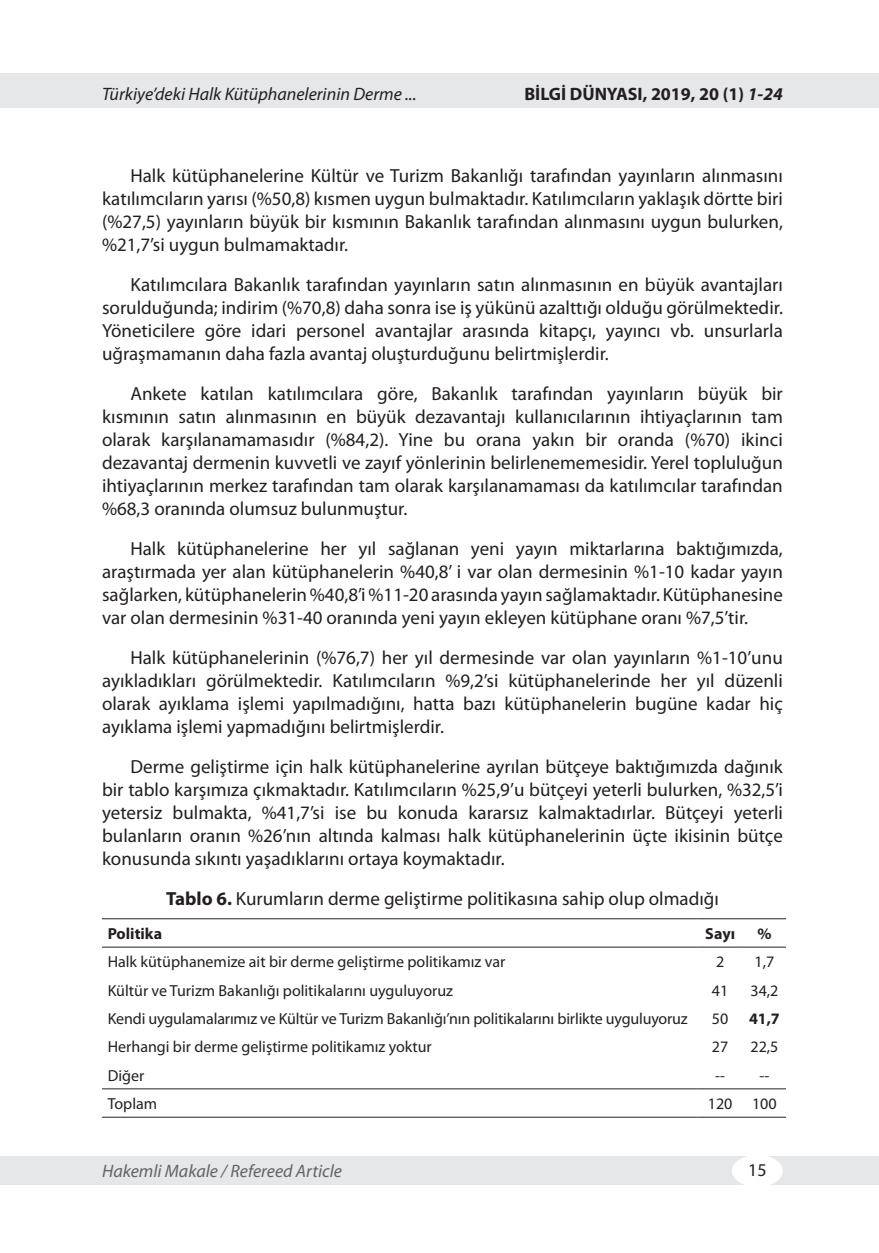
<style>
.page{position:relative;width:879px;height:1253px;background:#fff}
.page>*{position:absolute;margin:0;border:0;box-sizing:border-box;transform-origin:0 0}
.t1{font:19px/23px "Myriad Pro";color:#231f20;text-align:justify}
.t2{font:italic 18px "Myriad Pro";color:#231f20}
.t3{font:italic 18px "Myriad Pro";color:#636366}
.t4{font:700 18px "Myriad Pro";color:#231f20}
.t5{font:18px "Myriad Pro";color:#231f20}
.t6{font:16px "Myriad Pro";color:#231f20}
.t7{font:700 16px "Myriad Pro";color:#231f20}
.s1{font-style:italic}
.s2{font-weight:700}
</style>
<div class="page">
<div style="left:0;top:74px;width:879px;height:34px;background:#e6e7e9"></div>
<div style="left:0;top:1156px;width:879px;height:28px;background:#e6e7e9"></div>
<div style="left:732px;top:1155px;width:51px;height:32px;background:#fff;border-radius:50%"></div>
<hr style="left:102px;top:918px;width:595px;height:1px;background:#231f20">
<hr style="left:697px;top:918px;width:46px;height:1px;background:#231f20">
<hr style="left:743px;top:918px;width:43px;height:1px;background:#231f20">
<hr style="left:102px;top:947px;width:595px;height:1px;background:#231f20">
<hr style="left:697px;top:947px;width:46px;height:1px;background:#231f20">
<hr style="left:743px;top:947px;width:43px;height:1px;background:#231f20">
<hr style="left:102px;top:1088px;width:595px;height:1px;background:#231f20">
<hr style="left:697px;top:1088px;width:46px;height:1px;background:#231f20">
<hr style="left:743px;top:1088px;width:43px;height:1px;background:#231f20">
<hr style="left:102px;top:1117px;width:595px;height:1px;background:#231f20">
<hr style="left:697px;top:1117px;width:46px;height:1px;background:#231f20">
<hr style="left:743px;top:1117px;width:43px;height:1px;background:#231f20">
<p class="t2" style="left:102px;top:83px;width:316px">Türkiye’deki Halk Kütüphanelerinin Derme ...</p>
<p class="t4" style="left:524px;top:82px;width:260px">BİLGİ DÜNYASI, 2019, 20 (1) <span class="s1">1-24</span></p>
<p class="t1" style="left:102px;top:163px;width:682px;text-indent:28px">Halk kütüphanelerine Kültür ve Turizm Bakanlığı tarafından yayınların alınmasını katılımcıların yarısı (%50,8) kısmen uygun bulmaktadır. Katılımcıların yaklaşık dörtte biri (%27,5) yayınların büyük bir kısmının Bakanlık tarafından alınmasını uygun bulurken, %21,7’si uygun bulmamaktadır.</p>
<p class="t1" style="left:102px;top:272px;width:682px;text-indent:28px">Katılımcılara Bakanlık tarafından yayınların satın alınmasının en büyük avantajları sorulduğunda; indirim (%70,8) daha sonra ise iş yükünü azalttığı olduğu görülmektedir.<br>Yöneticilere göre idari personel avantajlar arasında kitapçı, yayıncı vb. unsurlarla uğraşmamanın daha fazla avantaj oluşturduğunu belirtmişlerdir.</p>
<p class="t1" style="left:102px;top:381px;width:682px;text-indent:28px">Ankete katılan katılımcılara göre, Bakanlık tarafından yayınların büyük bir kısmının satın alınmasının en büyük dezavantajı kullanıcılarının ihtiyaçlarının tam olarak karşılanamamasıdır (%84,2). Yine bu orana yakın bir oranda (%70) ikinci dezavantaj dermenin kuvvetli ve zayıf yönlerinin belirlenememesidir. Yerel topluluğun ihtiyaçlarının merkez tarafından tam olarak karşılanamaması da katılımcılar tarafından %68,3 oranında olumsuz bulunmuştur.</p>
<p class="t1" style="left:102px;top:536px;width:682px;text-indent:28px">Halk kütüphanelerine her yıl sağlanan yeni yayın miktarlarına baktığımızda, araştırmada yer alan kütüphanelerin %40,8’ i var olan dermesinin %1-10 kadar yayın sağlarken, kütüphanelerin %40,8’i %11-20 arasında yayın sağlamaktadır. Kütüphanesine var olan dermesinin %31-40 oranında yeni yayın ekleyen kütüphane oranı %7,5’tir.</p>
<p class="t1" style="left:102px;top:646px;width:682px;text-indent:28px">Halk kütüphanelerinin (%76,7) her yıl dermesinde var olan yayınların %1-10’unu ayıkladıkları görülmektedir. Katılımcıların %9,2’si kütüphanelerinde her yıl düzenli olarak ayıklama işlemi yapılmadığını, hatta bazı kütüphanelerin bugüne kadar hiç ayıklama işlemi yapmadığını belirtmişlerdir.</p>
<p class="t1" style="left:102px;top:755px;width:682px;text-indent:28px">Derme geliştirme için halk kütüphanelerine ayrılan bütçeye baktığımızda dağınık bir tablo karşımıza çıkmaktadır. Katılımcıların %25,9’u bütçeyi yeterli bulurken, %32,5’i yetersiz bulmakta, %41,7’si ise bu konuda kararsız kalmaktadırlar. Bütçeyi yeterli bulanların oranın %26’nın altında kalması halk kütüphanelerinin üçte ikisinin bütçe konusunda sıkıntı yaşadıklarını ortaya koymaktadır.</p>
<p class="t1" style="left:166px;top:887px;width:554px"><span class="s2">Tablo 6.</span> Kurumların derme geliştirme politikasına sahip olup olmadığı</p>
<p class="t7" style="left:108px;top:923px;width:56px">Politika</p>
<p class="t7" style="left:705px;top:923px;width:31px">Sayı</p>
<p class="t7" style="left:757px;top:923px;width:16px">%</p>
<p class="t6" style="left:108px;top:952px;width:399px">Halk kütüphanemize ait bir derme geliştirme politikamız var</p>
<p class="t6" style="left:716px;top:952px;width:10px">2</p>
<p class="t6" style="left:754px;top:952px;width:21px">1,7</p>
<p class="t6" style="left:108px;top:980px;width:347px">Kültür ve Turizm Bakanlığı politikalarını uyguluyoruz</p>
<p class="t6" style="left:712px;top:980px;width:18px">41</p>
<p class="t6" style="left:750px;top:980px;width:29px">34,2</p>
<p class="t6" style="left:108px;top:1009px;width:581px">Kendi uygulamalarımız ve Kültür ve Turizm Bakanlığı’nın politikalarını birlikte uyguluyoruz</p>
<p class="t6" style="left:712px;top:1009px;width:18px">50</p>
<p class="t7" style="left:749px;top:1008px;width:32px">41,7</p>
<p class="t6" style="left:108px;top:1037px;width:325px">Herhangi bir derme geliştirme politikamız yoktur</p>
<p class="t6" style="left:712px;top:1037px;width:18px">27</p>
<p class="t6" style="left:750px;top:1037px;width:29px">22,5</p>
<p class="t6" style="left:108px;top:1065px;width:38px">Diğer</p>
<p class="t6" style="left:715px;top:1065px;width:11px">--</p>
<p class="t6" style="left:759px;top:1065px;width:11px">--</p>
<p class="t6" style="left:108px;top:1094px;width:51px">Toplam</p>
<p class="t6" style="left:708px;top:1094px;width:70px">120 100</p>
<p class="t3" style="left:102px;top:1160px;width:241px">Hakemli Makale / Refereed Article</p>
<p class="t5" style="left:748px;top:1159px;width:20px">15</p>
</div>
